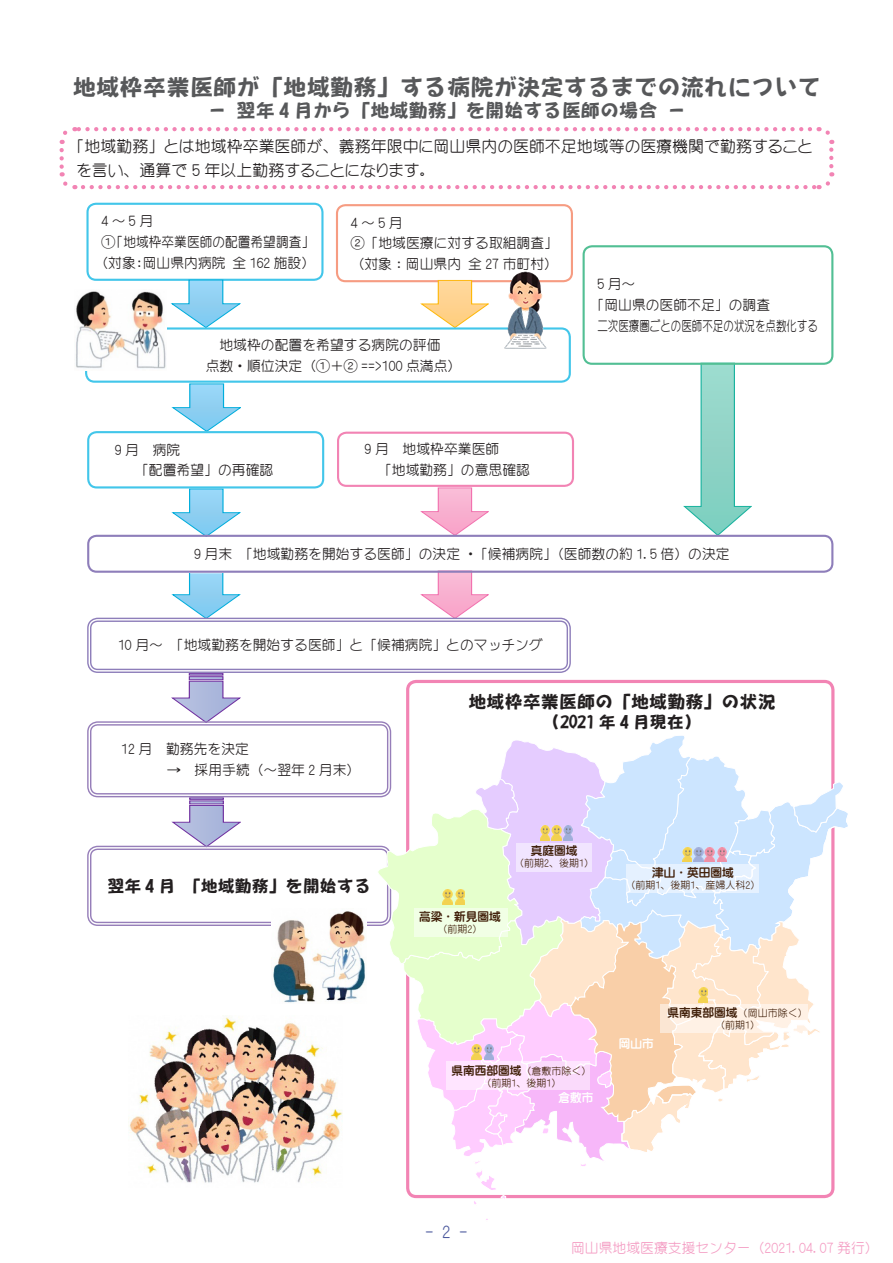
<style>
.page{position:relative;width:893px;height:1263px;background:#fff}
.page>*{position:absolute;margin:0;border:0;box-sizing:border-box;transform-origin:0 0}
.t1{font:23.4px "Yuyu Gothictai EG Extra SJIS";color:#57585a}
.t2{font:19.2px "Yuyu Gothictai EG Extra SJIS";color:#57585a}
.スタイルＡ2{font:18px "Yuyu Gothictai EG Extra SJIS";color:#231f20}
.スタイルＡ2-2{font:16.95px "Yuyu Gothictai EG Extra SJIS";color:#231f20}
.t3{font:16.95px "Yenti EG4 Medium SJIS";color:#4d5a9e}
.t4{font:15.9px/23.4px "Yenti EGP4 Medium SJIS";color:#231f20}
.スタイルＡ2-3{font:13.8px "Yenti EG4 Medium SJIS";color:#231f20}
.t5{font:13.8px "Yenti EG4 Medium SJIS";color:#f49cc3}
.スタイルＡ2-4{font:13.8px "Yenti EG4 Medium SJIS";color:#231f20;scale:.76 1}
.t6{font:11.7px "Yenti EG Extra SJIS";color:#42210b}
.t7{font:11.7px "Yenti EGP Extra SJIS";color:#fff}
.t8{font:11.7px "Yenti EG Extra SJIS";color:#41210d}
.t9{font:10.05px/12px "Yenti EG4 Medium SJIS";color:#42210b;text-align:center}
.t10{font:10.05px "Yenti EG4 Medium SJIS";color:#41210d}
.s1{font-family:"Yenti EG4 Medium SJIS"}
.s2{font-family:"Yenti EG Extra SJIS";font-size:11.7px}
</style>
<div class="page">
<svg style="left:683px;top:365px;width:69px;height:170px"></svg>
<svg style="left:171px;top:797px;width:70px;height:49px"></svg>
<svg style="left:171px;top:673px;width:69px;height:48px"></svg>
<div style="left:86px;top:203px;width:238px;height:78px;border:2px solid #42c6ea;border-radius:9px"></div>
<div style="left:336px;top:204px;width:237px;height:78px;border:2px solid #f69c82;border-radius:9px"></div>
<div style="left:583px;top:245px;width:250px;height:120px;border:2px solid #52bf94;border-radius:9px"></div>
<svg style="left:170px;top:280px;width:70px;height:47px"></svg>
<svg style="left:420px;top:280px;width:69px;height:47px"></svg>
<svg style="left:420px;top:487px;width:69px;height:48px"></svg>
<svg style="left:171px;top:383px;width:70px;height:48px"></svg>
<svg style="left:171px;top:488px;width:69px;height:47px"></svg>
<svg style="left:420px;top:573px;width:69px;height:45px"></svg>
<svg style="left:171px;top:573px;width:69px;height:45px"></svg>
<img style="left:129px;top:1017px;width:213px;height:166px">
<div style="left:85px;top:327px;width:486px;height:56px;border:2px solid #42c6ea;border-radius:9px"></div>
<div style="left:87px;top:618px;width:484px;height:55px;border:1px solid #8e7eba;border-radius:10px"></div>
<div style="left:90px;top:620px;width:478px;height:50px;border:1px solid #8e7eba;border-radius:7px"></div>
<div style="left:87px;top:721px;width:304px;height:76px;border:1px solid #967eb9;border-radius:10px"></div>
<div style="left:90px;top:724px;width:298px;height:70px;border:1px solid #967eb9;border-radius:7px"></div>
<div style="left:87px;top:846px;width:304px;height:80px;border:1px solid #967eb9;border-radius:10px"></div>
<div style="left:90px;top:848px;width:298px;height:75px;border:1px solid #967eb9;border-radius:7px"></div>
<img style="left:271px;top:911px;width:96px;height:92px">
<img style="left:76px;top:291px;width:90px;height:79px">
<img style="left:491px;top:271px;width:67px;height:78px">
<div style="left:87px;top:535px;width:746px;height:38px;border:2px solid #8e7eba;border-radius:9px"></div>
<div style="left:337px;top:432px;width:237px;height:55px;border:2px solid #f284b4;border-radius:9px"></div>
<div style="left:87px;top:431px;width:237px;height:57px;border:2px solid #42c6ea;border-radius:9px"></div>
<svg style="left:59px;top:150px;width:16px;height:40px"></svg>
<svg style="left:83px;top:172px;width:752px;height:18px"></svg>
<svg style="left:818px;top:127px;width:16px;height:39px"></svg>
<svg style="left:59px;top:127px;width:751px;height:17px"></svg>
<svg style="left:376px;top:733px;width:472px;height:471px"></svg>
<div style="left:414px;top:909px;width:94px;height:28px;background:#f1ffe5"></div>
<div style="left:446px;top:1062px;width:143px;height:28px;background:#ffe5ff"></div>
<svg style="left:661px;top:1004px;width:147px;height:28px;fill:#fff1e5"></svg>
<svg style="left:626px;top:864px;width:133px;height:28px;background:#e6f2ff"></svg>
<div style="left:516px;top:843px;width:76px;height:28px;background:#f1e5ff"></div>
<img style="left:705px;top:847px;width:9px;height:15px">
<img style="left:694px;top:847px;width:9px;height:15px">
<img style="left:563px;top:826px;width:9px;height:14px">
<img style="left:484px;top:1045px;width:9px;height:14px">
<img style="left:443px;top:890px;width:9px;height:14px">
<img style="left:682px;top:847px;width:10px;height:15px">
<img style="left:698px;top:988px;width:10px;height:14px">
<img style="left:552px;top:826px;width:9px;height:14px">
<img style="left:540px;top:826px;width:10px;height:14px">
<img style="left:472px;top:1045px;width:9px;height:14px">
<img style="left:456px;top:890px;width:9px;height:14px">
<img style="left:717px;top:847px;width:9px;height:15px">
<p class="t1" style="left:73px;top:75px;width:750px">地域枠卒業医師が「地域勤務」する病院が決定するまでの流れについて</p>
<p class="t2" style="left:208px;top:101px;width:480px">－ 翌年 4 月から「地域勤務」を開始する医師の場合 －</p>
<p class="t4" style="left:77px;top:135px;width:737px;text-indent:-8px"><span class="s1">「</span>地域勤務<span class="s1">」</span>とは地域枠卒業医師が、義務年限中に岡山県内の医師不足地域等の医療機関で勤務することを言い、通算で 5 年以上勤務することになります。</p>
<p class="スタイルＡ2-3" style="left:101px;top:214px;width:53px">4～5月</p>
<p class="スタイルＡ2-3" style="left:101px;top:235px;width:215px">①「地域枠卒業医師の配置希望調査」</p>
<p class="スタイルＡ2-3" style="left:94px;top:256px;width:222px">（対象：岡山県内病院 全 162 施設）</p>
<p class="スタイルＡ2-3" style="left:351px;top:216px;width:53px">4～5月</p>
<p class="スタイルＡ2-3" style="left:351px;top:236px;width:209px">②「地域医療に対する取組調査」</p>
<p class="スタイルＡ2-3" style="left:351px;top:257px;width:209px">（対象：岡山県内 全 27 市町村）</p>
<p class="スタイルＡ2-3" style="left:219px;top:338px;width:223px">地域枠の配置を希望する病院の評価</p>
<p class="スタイルＡ2-3" style="left:206px;top:359px;width:257px">点数・順位決定（①＋② ==&gt;100 点満点）</p>
<p class="スタイルＡ2-3" style="left:115px;top:442px;width:67px">9 月　病院</p>
<p class="スタイルＡ2-3" style="left:135px;top:463px;width:140px">「配置希望」の再確認</p>
<p class="スタイルＡ2-3" style="left:365px;top:442px;width:136px">9 月　地域枠卒業医師</p>
<p class="スタイルＡ2-3" style="left:378px;top:463px;width:154px">「地域勤務」の意思確認</p>
<p class="スタイルＡ2-3" style="left:597px;top:277px;width:40px">5 月～</p>
<p class="スタイルＡ2-3" style="left:590px;top:298px;width:181px">「岡山県の医師不足」の調査</p>
<p class="スタイルＡ2-4" style="left:597px;top:319px;width:292px">二次医療圏ごとの医師不足の状況を点数化する</p>
<p class="スタイルＡ2-3" style="left:194px;top:547px;width:537px">9 月末　「地域勤務を開始する医師」の決定 ・ 「候補病院」（医師数の約 1.5 倍）の決定</p>
<p class="スタイルＡ2-3" style="left:118px;top:638px;width:426px">10 月～　「地域勤務を開始する医師」と「候補病院」とのマッチング</p>
<p class="スタイルＡ2-3" style="left:121px;top:742px;width:129px">12 月　勤務先を決定</p>
<p class="スタイルＡ2-3" style="left:167px;top:763px;width:195px">→　採用手続（～翌年 2 月末）</p>
<p class="スタイルＡ2-2" style="left:107px;top:877px;width:265px">翌年 4 月　「地域勤務」を開始する</p>
<p class="スタイルＡ2" style="left:469px;top:693px;width:309px">地域枠卒業医師の「地域勤務」の状況</p>
<p class="スタイルＡ2-2" style="left:543px;top:713px;width:159px">（2021 年 4 月現在）</p>
<p class="t6" style="left:419px;top:910px;width:83px">高梁・新見圏域</p>
<p class="t9" style="left:438px;top:923px;width:47px">（前期2）</p>
<p class="t8" style="left:531px;top:845px;width:48px">真庭圏域</p>
<p class="t10" style="left:514px;top:858px;width:82px">（前期2、後期1）</p>
<p class="t6" style="left:652px;top:867px;width:83px">津山・英田圏域</p>
<p class="t9" style="left:625px;top:879px;width:137px">（前期1、後期1、産婦人科2）</p>
<p class="t9" style="left:451px;top:1064px;width:142px"><span class="s2">県南西部圏域</span>（倉敷市除く）（前期1、後期1）</p>
<p class="t7" style="left:558px;top:1092px;width:37px">倉敷市</p>
<p class="t7" style="left:619px;top:1038px;width:37px">岡山市</p>
<p class="t9" style="left:668px;top:1007px;width:142px"><span class="s2">県南東部圏域</span>（岡山市除く）（前期1）</p>
<p class="t3" style="left:425px;top:1224px;width:44px">- 2 -</p>
<p class="t5" style="left:571px;top:1241px;width:309px">岡山県地域医療支援センター（2021.04.07 発行）</p>
</div>
